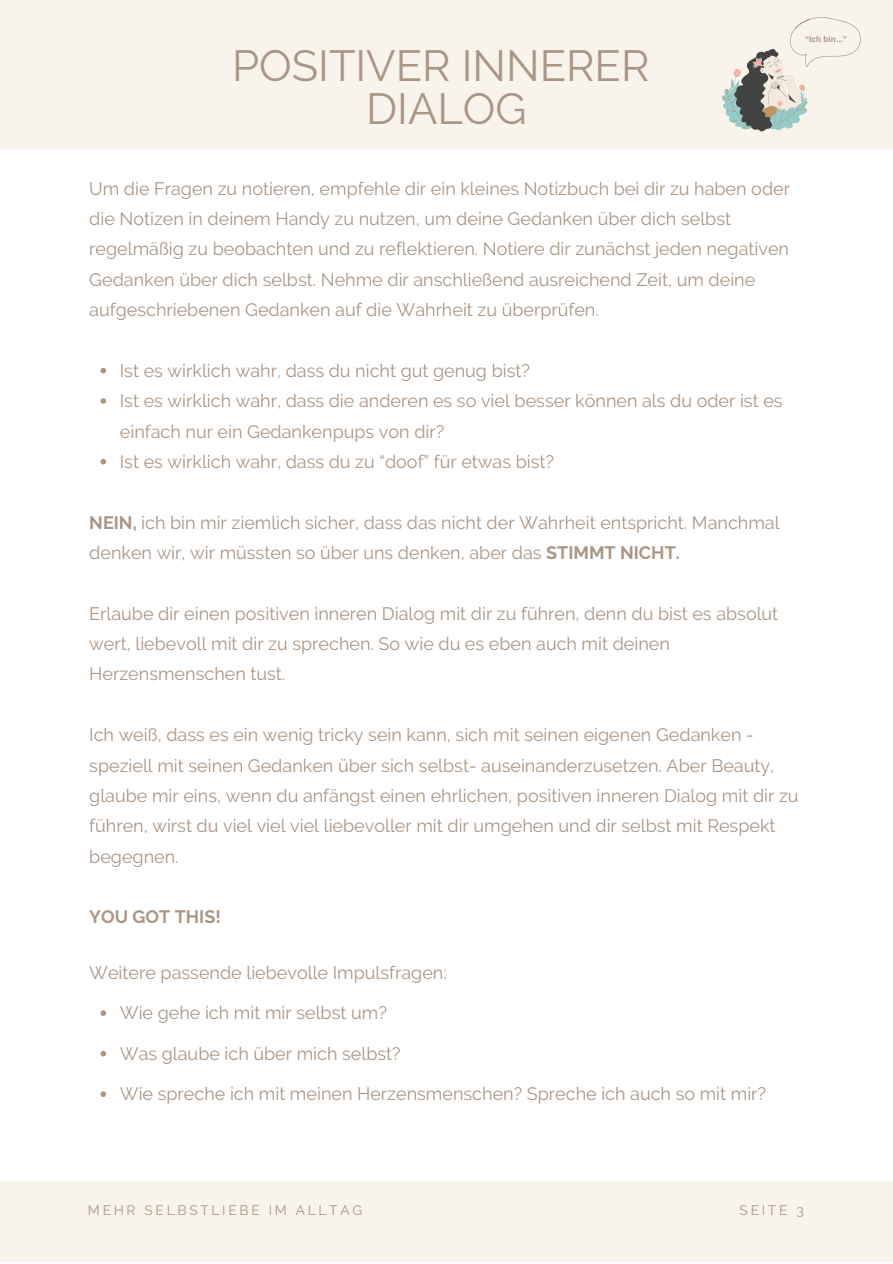
<style>
.page{position:relative;width:893px;height:1264px;background:#fff}
.page>*{position:absolute;margin:0;border:0;box-sizing:border-box;transform-origin:0 0}
.t1{font:43.5px "Raleway";color:#ab9685}
.t2{font:18px/30.3px "Raleway";color:#ab9685}
.t3{font:700 18px "Raleway";color:#ab9685}
.t4{font:13.65px "Raleway";letter-spacing:.2em;color:#ab9685}
.t5{font:700 8.25px "Arimo";color:#ab9685}
.s1{font-weight:700}
</style>
<div class="page">
<div style="left:0;top:0;width:892px;height:148px;background:#f8f4eb"></div>
<div style="left:0;top:1180px;width:892px;height:81px;background:#f8f4eb"></div>
<svg style="left:722px;top:17px;width:139px;height:114px"></svg>
<svg style="left:100px;top:1010px;width:6px;height:6px"></svg>
<svg style="left:100px;top:1050px;width:6px;height:6px"></svg>
<svg style="left:100px;top:1091px;width:6px;height:5px"></svg>
<svg style="left:100px;top:368px;width:6px;height:5px"></svg>
<svg style="left:100px;top:398px;width:6px;height:6px"></svg>
<svg style="left:100px;top:459px;width:6px;height:5px"></svg>
<p class="t1" style="left:232px;top:40px;width:419px">POSITIVER INNERER</p>
<p class="t1" style="left:366px;top:83px;width:162px">DIALOG</p>
<p class="t5" style="left:805px;top:35px;width:44px">“Ich bin...”</p>
<p class="t2" style="left:89px;top:173px;width:702px">Um die Fragen zu notieren, empfehle dir ein kleines Notizbuch bei dir zu haben oder die Notizen in deinem Handy zu nutzen, um deine Gedanken über dich selbst regelmäßig zu beobachten und zu reflektieren. Notiere dir zunächst jeden negativen Gedanken über dich selbst. Nehme dir anschließend ausreichend Zeit, um deine aufgeschriebenen Gedanken auf die Wahrheit zu überprüfen.</p>
<p class="t2" style="left:120px;top:355px;width:411px">Ist es wirklich wahr, dass du nicht gut genug bist?</p>
<p class="t2" style="left:120px;top:385px;width:664px">Ist es wirklich wahr, dass die anderen es so viel besser können als du oder ist es einfach nur ein Gedankenpups von dir?</p>
<p class="t2" style="left:120px;top:446px;width:436px">Ist es wirklich wahr, dass du zu “doof” für etwas bist?</p>
<p class="t2" style="left:89px;top:507px;width:691px"><span class="s1">NEIN,</span> ich bin mir ziemlich sicher, dass das nicht der Wahrheit entspricht. Manchmal denken wir, wir müssten so über uns denken, aber das <span class="s1">STIMMT NICHT.</span></p>
<p class="t2" style="left:89px;top:598px;width:690px">Erlaube dir einen positiven inneren Dialog mit dir zu führen, denn du bist es absolut wert, liebevoll mit dir zu sprechen. So wie du es eben auch mit deinen<br>Herzensmenschen tust.</p>
<p class="t2" style="left:89px;top:719px;width:710px">Ich weiß, dass es ein wenig tricky sein kann, sich mit seinen eigenen Gedanken - speziell mit seinen Gedanken über sich selbst- auseinanderzusetzen. Aber Beauty, glaube mir eins, wenn du anfängst einen ehrlichen, positiven inneren Dialog mit dir zu führen, wirst du viel viel viel liebevoller mit dir umgehen und dir selbst mit Respekt begegnen.</p>
<p class="t3" style="left:89px;top:906px;width:133px">YOU GOT THIS!</p>
<p class="t2" style="left:89px;top:957px;width:359px">Weitere passende liebevolle Impulsfragen:</p>
<p class="t2" style="left:120px;top:997px;width:268px">Wie gehe ich mit mir selbst um?</p>
<p class="t2" style="left:120px;top:1038px;width:282px">Was glaube ich über mich selbst?</p>
<p class="t2" style="left:120px;top:1078px;width:647px">Wie spreche ich mit meinen Herzensmenschen? Spreche ich auch so mit mir?</p>
<p class="t4" style="left:88px;top:1201px;width:276px">MEHR SELBSTLIEBE IM ALLTAG</p>
<p class="t4" style="left:739px;top:1201px;width:66px">SEITE 3</p>
</div>
